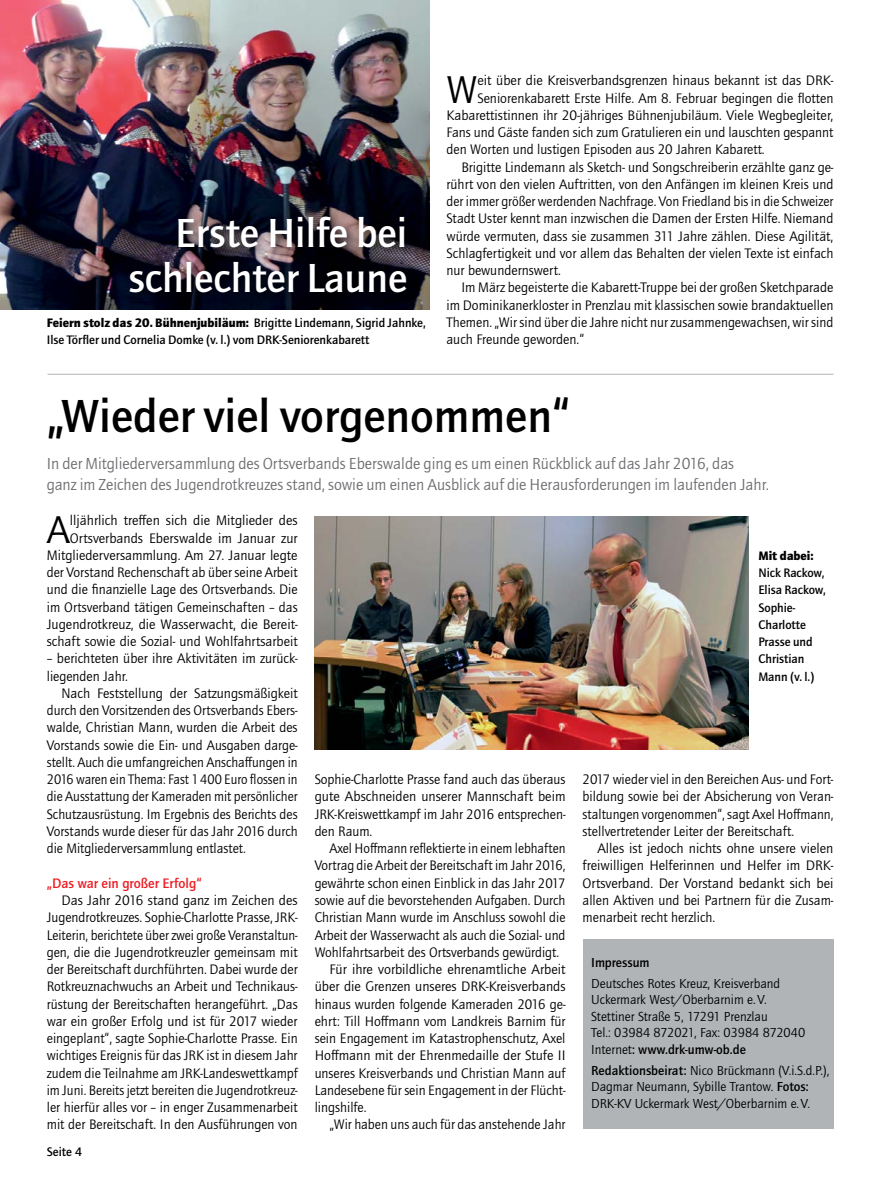
<style>
.page{position:relative;width:893px;height:1191px;background:#fff}
.page>*{position:absolute;margin:0;border:0;box-sizing:border-box;transform-origin:0 0}
.t1{font:500 48px "Quay Sans ITC Std";color:#000}
.t2{font:500 42px/45px "Quay Sans ITC Std";color:#fff;text-align:right}
.t3{font:40.05px "Quay Sans ITC Std";color:#000}
.t4{font:16.5px/21px "Quay Sans ITC Std";color:#6d6e71}
.t5{font:14.25px/17.2px "Quay Sans ITC Std";color:#000;text-align:justify}
.t6{font:14.25px "Quay Sans ITC Std";color:#000;scale:.96 1}
.t7{font:500 14.25px "Quay Sans ITC Std";color:#ed1d24}
.t8{font:13.5px/16.5px "Quay Sans ITC Std";color:#000}
.t9{font:500 13.5px "Quay Sans ITC Std";color:#000}
.t10{font:500 12.75px/17.2px "Quay Sans ITC Std";color:#000}
.t11{font:900 12.75px "Quay Sans ITC Std";color:#000}
.s1{font-weight:900}
.s2{font-weight:500}
</style>
<div class="page">
<img style="left:0;top:0;width:429px;height:310px">
<div style="left:583px;top:939px;width:250px;height:190px;background:#b1b4b6"></div>
<hr style="left:47px;top:374px;width:786px;height:1px;background:#b1b4b6">
<div style="left:125px;top:212px;width:292px;height:92px;background:#000;opacity:.75"></div>
<img style="left:315px;top:517px;width:433px;height:232px">
<h2 class="t2" style="left:129px;top:211px;width:280px">Erste Hilfe bei schlechter Laune</h2>
<p class="t10" style="left:47px;top:314px;width:380px"><span class="s1">Feiern stolz das 20. Bühnenjubiläum:</span> Brigitte Lindemann, Sigrid Jahnke,<br>Ilse Törfler und Cornelia Domke (v. l.) vom DRK-Seniorenkabarett</p>
<h3 class="t3" style="left:446px;top:67px;width:32px">W</h3>
<p class="t5" style="left:477px;top:72px;width:358px">eit über die Kreisverbandsgrenzen hinaus bekannt ist das DRK-</p>
<p class="t5" style="left:477px;top:89px;width:357px">Seniorenkabarett Erste Hilfe. Am 8. Februar begingen die flotten</p>
<p class="t5" style="left:446px;top:107px;width:388px">Kabarettistinnen ihr 20-jähriges Bühnenjubiläum. Viele Wegbegleiter,</p>
<p class="t5" style="left:446px;top:124px;width:388px">Fans und Gäste fanden sich zum Gratulieren ein und lauschten gespannt</p>
<p class="t5" style="left:446px;top:141px;width:320px">den Worten und lustigen Episoden aus 20 Jahren Kabarett.</p>
<p class="t5" style="left:461px;top:158px;width:374px">Brigitte Lindemann als Sketch- und Songschreiberin erzählte ganz ge-</p>
<p class="t5" style="left:446px;top:176px;width:388px">rührt von den vielen Auftritten, von den Anfängen im kleinen Kreis und</p>
<p class="t5" style="left:446px;top:193px;width:388px">der immer größer werdenden Nachfrage. Von Friedland bis in die Schweizer</p>
<p class="t5" style="left:446px;top:210px;width:388px">Stadt Uster kennt man inzwischen die Damen der Ersten Hilfe. Niemand</p>
<p class="t5" style="left:446px;top:227px;width:388px">würde vermuten, dass sie zusammen 311 Jahre zählen. Diese Agilität,</p>
<p class="t5" style="left:446px;top:245px;width:388px">Schlagfertigkeit und vor allem das Behalten der vielen Texte ist einfach</p>
<p class="t5" style="left:446px;top:262px;width:116px">nur bewundernswert.</p>
<p class="t5" style="left:461px;top:279px;width:374px">Im März begeisterte die Kabarett-Truppe bei der großen Sketchparade</p>
<p class="t5" style="left:446px;top:296px;width:388px">im Dominikanerkloster in Prenzlau mit klassischen sowie brandaktuellen</p>
<p class="t5" style="left:446px;top:314px;width:388px">Themen. „Wir sind über die Jahre nicht nur zusammengewachsen, wir sind</p>
<p class="t5" style="left:446px;top:331px;width:139px">auch Freunde geworden.“</p>
<h1 class="t1" style="left:47px;top:389px;width:524px">„Wieder viel vorgenommen“</h1>
<p class="t4" style="left:47px;top:453px;width:724px">In der Mitgliederversammlung des Ortsverbands Eberswalde ging es um einen Rückblick auf das Jahr 2016, das<br>ganz im Zeichen des Jugendrotkreuzes stand, sowie um einen Ausblick auf die Herausforderungen im laufenden Jahr.</p>
<p class="t5" style="left:47px;top:512px;width:252px;text-align:right">lljährlich treffen sich die Mitglieder des Ortsverbands Eberswalde im Januar zur Mitgliederversammlung. Am 27. Januar legte der Vorstand Rechenschaft ab über seine Arbeit und die finanzielle Lage des Ortsverbands. Die im Ortsverband tätigen Gemeinschaften – das Jugendrotkreuz, die Wasserwacht, die Bereit&shy;schaft sowie die Sozial- und Wohlfahrtsarbeit</p>
<p class="t5" style="left:47px;top:650px;width:252px">– berichteten über ihre Aktivitäten im zurück&shy;liegenden Jahr.</p>
<p class="t5" style="left:47px;top:685px;width:252px;text-indent:15px">Nach Feststellung der Satzungsmäßigkeit durch den Vorsitzenden des Ortsverbands Ebers&shy;walde, Christian Mann, wurden die Arbeit des Vorstands sowie die Ein- und Ausgaben darge&shy;stellt. Auch die umfangreichen Anschaffungen in 2016 waren ein Thema: Fast 1400 Euro flossen in die Ausstattung der Kameraden mit persönlicher Schutzausrüstung. Im Ergebnis des Berichts des Vorstands wurde dieser für das Jahr 2016 durch die Mitgliederversammlung entlastet.</p>
<p class="t7" style="left:47px;top:875px;width:156px">„Das war ein großer Erfolg“</p>
<p class="t5" style="left:47px;top:892px;width:252px;text-indent:15px">Das Jahr 2016 stand ganz im Zeichen des Jugendrotkreuzes. Sophie-Charlotte Prasse, JRK-Leiterin, berichtete über zwei große Veranstaltun&shy;gen, die die Jugendrotkreuzler gemeinsam mit der Bereitschaft durchführten. Dabei wurde der Rotkreuznachwuchs an Arbeit und Technikaus&shy;rüstung der Bereitschaften herangeführt. „Das war ein großer Erfolg und ist für 2017 wieder eingeplant“, sagte Sophie-Charlotte Prasse. Ein wichtiges Ereignis für das JRK ist in diesem Jahr zudem die Teilnahme am JRK-Landeswettkampf im Juni. Bereits jetzt bereiten die Jugendrotkreuz&shy;ler hierfür alles vor – in enger Zusammenarbeit mit der Bereitschaft. In den Ausführungen von</p>
<h3 class="t3" style="left:47px;top:507px;width:25px">A</h3>
<p class="t10" style="left:47px;top:1143px;width:37px">Seite 4</p>
<p class="t5" style="left:315px;top:771px;width:252px">Sophie-Charlotte Prasse fand auch das überaus gute Abschneiden unserer Mannschaft beim JRK-Kreiswettkampf im Jahr 2016 entsprechen&shy;den Raum.</p>
<p class="t6" style="left:330px;top:840px;width:247px">Axel Hoffmann reflektierte in einem lebhaften</p>
<p class="t5" style="left:315px;top:857px;width:252px">Vortrag die Arbeit der Bereitschaft im Jahr 2016,</p>
<p class="t5" style="left:315px;top:874px;width:252px">gewährte schon einen Einblick in das Jahr 2017</p>
<p class="t5" style="left:315px;top:892px;width:252px">sowie auf die bevorstehenden Aufgaben. Durch</p>
<p class="t5" style="left:315px;top:909px;width:252px">Christian Mann wurde im Anschluss sowohl die</p>
<p class="t5" style="left:315px;top:926px;width:252px">Arbeit der Wasserwacht als auch die Sozial- und</p>
<p class="t5" style="left:315px;top:943px;width:246px">Wohlfahrtsarbeit des Ortsverbands gewürdigt.</p>
<p class="t5" style="left:330px;top:961px;width:238px">Für ihre vorbildliche ehrenamtliche Arbeit</p>
<p class="t5" style="left:315px;top:978px;width:252px">über die Grenzen unseres DRK-Kreisverbands</p>
<p class="t5" style="left:315px;top:995px;width:252px">hinaus wurden folgende Kameraden 2016 ge-</p>
<p class="t5" style="left:315px;top:1012px;width:252px">ehrt: Till Hoffmann vom Landkreis Barnim für</p>
<p class="t5" style="left:315px;top:1030px;width:252px">sein Engagement im Katastrophenschutz, Axel</p>
<p class="t5" style="left:315px;top:1047px;width:252px">Hoffmann mit der Ehrenmedaille der Stufe II</p>
<p class="t5" style="left:315px;top:1064px;width:252px">unseres Kreisverbands und Christian Mann auf</p>
<p class="t5" style="left:315px;top:1081px;width:252px">Landesebene für sein Engagement in der Flücht-</p>
<p class="t5" style="left:315px;top:1099px;width:53px">lingshilfe.</p>
<p class="t5" style="left:330px;top:1116px;width:237px">„Wir haben uns auch für das anstehende Jahr</p>
<p class="t11" style="left:758px;top:548px;width:57px">Mit dabei:</p>
<p class="t10" style="left:758px;top:564px;width:69px">Nick Rackow,<br>Elisa Rackow,<br>Sophie-<br>Charlotte<br>Prasse und<br>Christian<br>Mann (v. l.)</p>
<p class="t5" style="left:583px;top:771px;width:252px">2017 wieder viel in den Bereichen Aus- und Fort&shy;bildung sowie bei der Absicherung von Veran&shy;staltungen vorgenommen“, sagt Axel Hoffmann, stellvertretender Leiter der Bereitschaft.</p>
<p class="t5" style="left:583px;top:840px;width:252px;text-indent:15px">Alles ist jedoch nichts ohne unsere vielen freiwilligen Helferinnen und Helfer im DRK-Ortsverband. Der Vorstand bedankt sich bei allen Aktiven und bei Partnern für die Zusam&shy;menarbeit recht herzlich.</p>
<p class="t9" style="left:591px;top:954px;width:60px">Impressum</p>
<p class="t8" style="left:591px;top:975px;width:216px">Deutsches Rotes Kreuz, Kreisverband Uckermark West/Oberbarnim e.V.<br>Stettiner Straße 5, 17291 Prenzlau<br>Tel.: 03984 872021, Fax: 03984 872040<br>Internet<span class="s2">: www.drk-umw-ob.de</span></p>
<p class="t8" style="left:591px;top:1062px;width:240px"><span class="s2">Redaktionsbeirat:</span> Nico Brückmann (V.i.S.d.P.),<br>Dagmar Neumann, Sybille Trantow. <span class="s2">Fotos:<br></span>DRK-KV Uckermark West/Oberbarnim e.V.</p>
</div>
